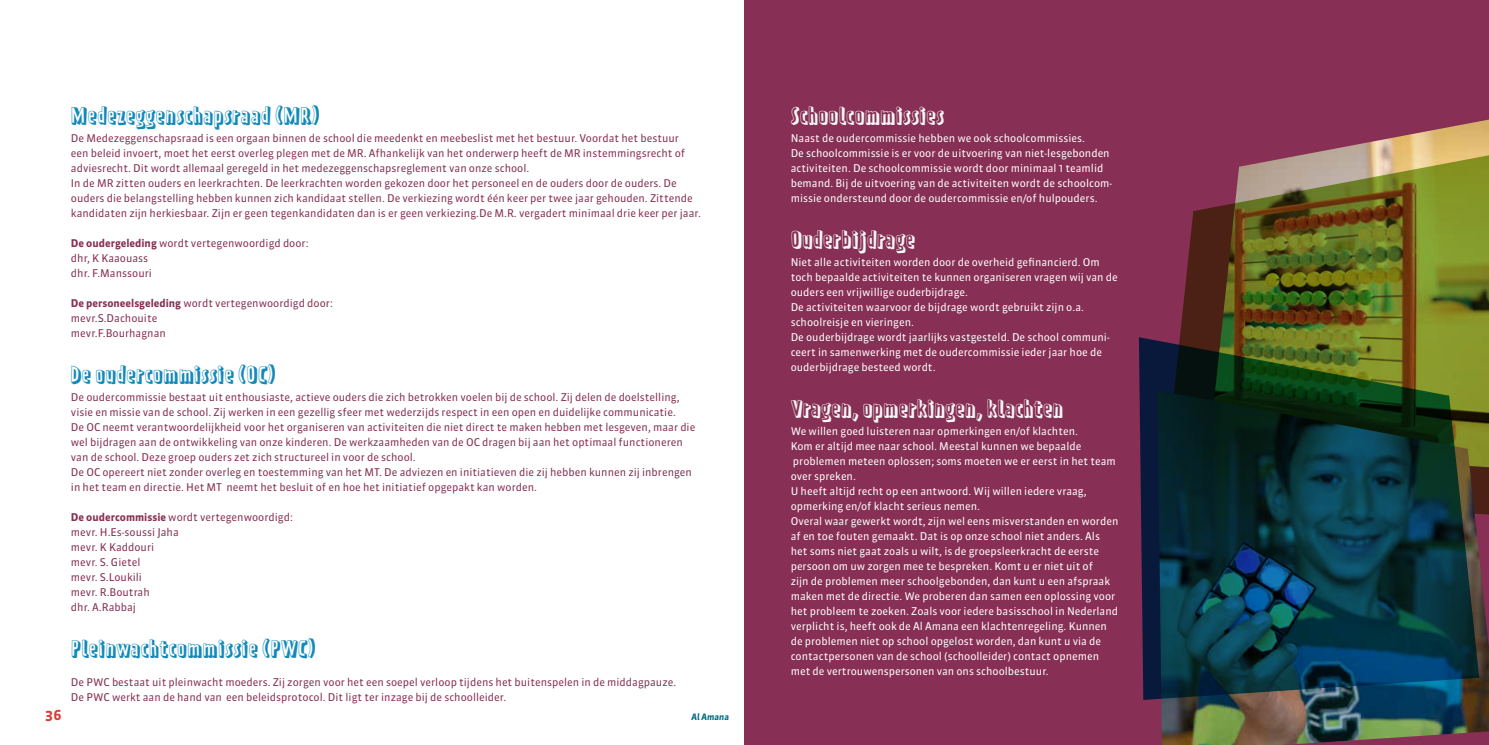
<style>
.page{position:relative;width:1489px;height:745px;background:#fff}
.page>*{position:absolute;margin:0;border:0;box-sizing:border-box;transform-origin:0 0}
.t1{font:21.25px "Prater Block One";color:#1289b9}
.t2{font:21.25px "Prater Block One";color:#f6f6f6}
.t3{font:700 13.75px "Sanuk";color:#da3b3b}
.t4{font:10.62px/15px "Sanuk";color:#872f54}
.t5{font:10.62px/15px "Sanuk";color:#fff}
.t6{font:italic 700 8.75px "Sanuk";color:#006e84}
.s1{font-weight:700}
</style>
<div class="page">
<div style="left:744px;top:0;width:744px;height:744px;background:#872f54"></div>
<img style="left:1318px;top:119px;width:170px;height:33px">
<svg style="left:1180px;top:152px;width:308px;height:238px;background:#73672f"></svg>
<img style="left:1161px;top:390px;width:327px;height:354px">
<svg style="left:1139px;top:337px;width:339px;height:362px;background:#153a3a"></svg>
<h1 class="t1" style="left:71px;top:102px;width:250px">Medezeggenschapsraad (MR)</h1>
<p class="t4" style="left:71px;top:130px;width:631px">De Medezeggenschapsraad is een orgaan binnen de school die meedenkt en meebeslist met het bestuur. Voordat het bestuur<br>een beleid invoert, moet het eerst overleg plegen met de MR. Afhankelijk van het onderwerp heeft de MR instemmingsrecht of adviesrecht. Dit wordt allemaal geregeld in het medezeggenschapsreglement van onze school.<br>In de MR zitten ouders en leerkrachten. De leerkrachten worden gekozen door het personeel en de ouders door de ouders. De ouders die belangstelling hebben kunnen zich kandidaat stellen. De verkiezing wordt één keer per twee jaar gehouden. Zittende kandidaten zijn herkiesbaar. Zijn er geen tegenkandidaten dan is er geen verkiezing.De M.R. vergadert minimaal drie keer per jaar.</p>
<p class="t4" style="left:71px;top:235px;width:239px"><span class="s1">De oudergeleding</span> wordt vertegenwoordigd door: dhr, K Kaaouass<br>dhr. F.Manssouri</p>
<p class="t4" style="left:71px;top:295px;width:263px"><span class="s1">De personeelsgeleding</span> wordt vertegenwoordigd door: mevr.S.Dachouite<br>mevr.F.Bourhagnan</p>
<h1 class="t1" style="left:71px;top:361px;width:206px">De oudercommissie (OC)</h1>
<p class="t4" style="left:71px;top:389px;width:626px">De oudercommissie bestaat uit enthousiaste, actieve ouders die zich betrokken voelen bij de school. Zij delen de doelstelling, visie en missie van de school. Zij werken in een gezellig sfeer met wederzijds respect in een open en duidelijke communicatie.<br>De OC neemt verantwoordelijkheid voor het organiseren van activiteiten die niet direct te maken hebben met lesgeven, maar die wel bijdragen aan de ontwikkeling van onze kinderen. De werkzaamheden van de OC dragen bij aan het optimaal functioneren van de school. Deze groep ouders zet zich structureel in voor de school.<br>De OC opereert niet zonder overleg en toestemming van het MT. De adviezen en initiatieven die zij hebben kunnen zij inbrengen in het team en directie. Het MT neemt het besluit of en hoe het initiatief opgepakt kan worden.</p>
<p class="t4" style="left:71px;top:509px;width:223px"><span class="s1">De oudercommissie</span> wordt vertegenwoordigd: mevr. H.Es-soussi Jaha<br>mevr. K Kaddouri<br>mevr. S. Gietel<br>mevr. S.Loukili<br>mevr. R.Boutrah<br>dhr. A.Rabbaj</p>
<h1 class="t1" style="left:71px;top:634px;width:246px">Pleinwachtcommissie (PWC)</h1>
<p class="t4" style="left:71px;top:674px;width:607px">De PWC bestaat uit pleinwacht moeders. Zij zorgen voor het een soepel verloop tijdens het buitenspelen in de middagpauze.<br>De PWC werkt aan de hand van een beleidsprotocol. Dit ligt ter inzage bij de schoolleider.</p>
<p class="t3" style="left:45px;top:705px;width:18px">36</p>
<p class="t6" style="left:691px;top:711px;width:39px">Al Amana</p>
<h1 class="t2" style="left:790px;top:102px;width:155px">Schoolcommissies</h1>
<p class="t5" style="left:790px;top:130px;width:323px">Naast de oudercommissie hebben we ook schoolcommissies.<br>De schoolcommissie is er voor de uitvoering van niet-lesgebonden activiteiten. De schoolcommissie wordt door minimaal 1 teamlid bemand. Bij de uitvoering van de activiteiten wordt de schoolcom&shy;missie ondersteund door de oudercommissie en/of hulpouders.</p>
<h1 class="t2" style="left:790px;top:226px;width:126px">Ouderbijdrage</h1>
<p class="t5" style="left:790px;top:254px;width:328px">Niet alle activiteiten worden door de overheid gefinancierd. Om toch bepaalde activiteiten te kunnen organiseren vragen wij van de ouders een vrijwillige ouderbijdrage.<br>De activiteiten waarvoor de bijdrage wordt gebruikt zijn o.a. schoolreisje en vieringen.<br>De ouderbijdrage wordt jaarlijks vastgesteld. De school communi&shy;ceert in samenwerking met de oudercommissie ieder jaar hoe de ouderbijdrage besteed wordt.</p>
<h1 class="t2" style="left:790px;top:394px;width:274px">Vragen, opmerkingen, klachten</h1>
<p class="t5" style="left:790px;top:423px;width:329px">We willen goed luisteren naar opmerkingen en/of klachten.<br>Kom er altijd mee naar school. Meestal kunnen we bepaalde problemen meteen oplossen; soms moeten we er eerst in het team over spreken.<br>U heeft altijd recht op een antwoord. Wij willen iedere vraag, opmerking en/of klacht serieus nemen.<br>Overal waar gewerkt wordt, zijn wel eens misverstanden en worden af en toe fouten gemaakt. Dat is op onze school niet anders. Als het soms niet gaat zoals u wilt, is de groepsleerkracht de eerste persoon om uw zorgen mee te bespreken. Komt u er niet uit of<br>zijn de problemen meer schoolgebonden, dan kunt u een afspraak maken met de directie. We proberen dan samen een oplossing voor het probleem te zoeken. Zoals voor iedere basisschool in Nederland verplicht is, heeft ook de Al Amana een klachtenregeling. Kunnen de problemen niet op school opgelost worden, dan kunt u via de contactpersonen van de school (schoolleider) contact opnemen met de vertrouwenspersonen van ons schoolbestuur.</p>
</div>
